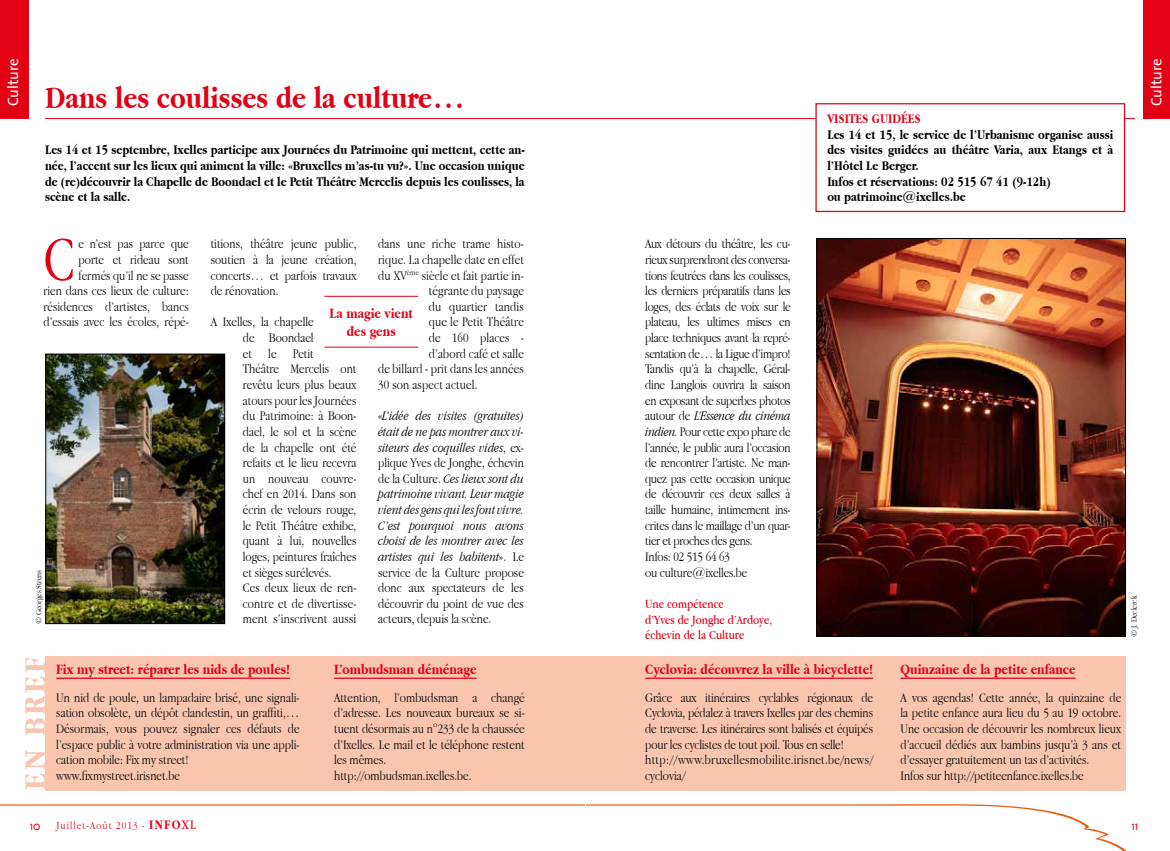
<style>
.page{position:relative;width:1170px;height:851px;background:#fff}
.page>*{position:absolute;margin:0;border:0;box-sizing:border-box;transform-origin:0 0}
.t1{font:300 63.38px "Apple Garamond";color:#e20015}
.t2{font:700 32.5px "Apple Garamond";color:#e20015}
.t3{font:700 31.5px "Apple Garamond";color:#f9c5af;scale:1.11 1}
.t4{font:700 15px/18px "Apple Garamond";color:#e20015;text-align:center}
.t5{font:15px "The Sans";color:#fff}
.t6{font:300 13.75px/15.6px "Apple Garamond";color:#000}
.t7{font:300 13.75px/15.6px "Apple Garamond";letter-spacing:-.02em;color:#000}
.t8{font:700 13.75px/15.6px "Apple Garamond";color:#000;text-align:justify}
.t9{font:italic 300 13.75px/15.6px "Apple Garamond";color:#000;text-align:justify}
.t10{font:700 13.75px "Apple Garamond";color:#e20015}
.t11{font:13.12px/15.6px "Apple Garamond";color:#e20015}
.t12{font:300 11.25px "Apple Garamond";letter-spacing:.1em;color:#e20015}
.t13{font:11.25px "Perspective Sans";color:#e20015}
.t14{font:300 8.75px "Apple Garamond";color:#000}
.s1{font-style:normal}
.s2{font-style:italic}
.s3{font-weight:700;font-size:13.75px}
.s4{font-weight:400;font-size:13.75px}
</style>
<div class="page">
<svg style="left:0;top:804px;width:1126px;height:46px"></svg>
<hr style="left:45px;top:118px;width:1089px;height:1px;background:#e20015">
<div style="left:0;top:0;width:29px;height:118px;background:#e20015"></div>
<hr style="left:324px;top:296px;width:94px;height:1px;background:#e20015">
<hr style="left:324px;top:347px;width:94px;height:1px;background:#e20015">
<img style="left:818px;top:240px;width:305px;height:394px">
<div style="left:816px;top:238px;width:309px;height:398px;border:1px solid #000"></div>
<img style="left:47px;top:355px;width:176px;height:267px">
<div style="left:45px;top:353px;width:180px;height:271px;border:1px solid #000"></div>
<div style="left:1143px;top:0;width:26px;height:118px;background:#e20015"></div>
<div style="left:45px;top:656px;width:1080px;height:135px;background:#f9c5af"></div>
<hr style="left:56px;top:677px;width:234px;height:1px;background:#e20015">
<hr style="left:334px;top:677px;width:142px;height:1px;background:#e20015">
<hr style="left:645px;top:677px;width:228px;height:1px;background:#e20015">
<div style="left:816px;top:104px;width:308px;height:107px;background:#fff"></div>
<div style="left:815px;top:103px;width:309px;height:109px;border:1px solid #e20015"></div>
<hr style="left:900px;top:677px;width:175px;height:1px;background:#e20015">
<p class="t5" style="left:0;top:106px;width:50px;rotate:-90deg">Culture</p>
<h2 class="t2" style="left:45px;top:79px;width:421px">Dans les coulisses de la culture…</h2>
<p class="t8" style="left:45px;top:142px;width:481px">Les 14 et 15 septembre, Ixelles participe aux Journées du Patrimoine qui mettent, cette an&shy;née, l’accent sur les lieux qui animent la ville: «Bruxelles m’as-tu vu?». Une occasion unique de (re)découvrir la Chapelle de Boondael et le Petit Théâtre Mercelis depuis les coulisses, la scène et la salle.</p>
<p class="t10" style="left:827px;top:111px;width:14px">Visites</p>
<p class="t10" style="left:871px;top:111px;width:9px">guid</p>
<p class="t10" style="left:901px;top:111px;width:14px">ées</p>
<p class="t8" style="left:827px;top:127px;width:287px;text-align:left">Les 14 et 15, le service de l’Urbanisme organise aussi des visites guidées au théâtre Varia, aux Etangs et à l’Hôtel Le Berger.<br>Infos et réservations: 02 515 67 41 (9-12h)<br>ou patrimoine@ixelles.be</p>
<p class="t5" style="left:1143px;top:106px;width:50px;rotate:-90deg">Culture</p>
<h1 class="t1" style="left:43px;top:222px;width:33px">C</h1>
<p class="t6" style="left:43px;top:236px;width:147px;text-align:right">e n’est pas parce que<br>porte et rideau sont fermés qu’il ne se passe<br>rien dans ces lieux de culture: résidences d’artistes, bancs d’essais avec les écoles, répé-</p>
<p class="t14" style="left:34px;top:624px;width:55px;rotate:-90deg">© Georges Strens</p>
<p class="t6" style="left:211px;top:236px;width:147px;text-align:justify">titions, théâtre jeune public, soutien à la jeune création, concerts… et parfois travaux de rénovation.</p>
<p class="t6" style="left:243px;top:314px;width:115px;text-indent:-32px">A Ixelles, la chapelle<br>de Boondael<br>et le Petit<br>Théâtre Mercelis ont revêtu leurs plus beaux atours pour les Journées du Patrimoine: à Boon&shy;dael, le sol et la scène de la chapelle ont été refaits et le lieu recevra un nouveau couvre&shy;chef en 2014. Dans son écrin de velours rouge, le Petit Théâtre exhibe, quant à lui, nouvelles loges, peintures fraîches et sièges surélevés.<br>Ces deux lieux de ren&shy;contre et de divertisse&shy;ment s’inscrivent aussi</p>
<p class="t6" style="left:378px;top:236px;width:147px">dans une riche trame histo-</p>
<p class="t6" style="left:378px;top:251px;width:147px">rique. La chapelle date en effet</p>
<p class="t6" style="left:378px;top:267px;width:147px">du XV<sup>ème</sup> siècle et fait partie in-</p>
<p class="t6" style="left:429px;top:283px;width:96px">tégrante du paysage</p>
<p class="t6" style="left:429px;top:298px;width:96px">du quartier tandis</p>
<p class="t6" style="left:429px;top:314px;width:96px">que le Petit Théâtre</p>
<p class="t6" style="left:429px;top:329px;width:96px">de 160 places -</p>
<p class="t6" style="left:429px;top:345px;width:96px">d’abord café et salle</p>
<p class="t6" style="left:378px;top:361px;width:147px">de billard - prit dans les années</p>
<p class="t6" style="left:378px;top:376px;width:101px">30 son aspect actuel.</p>
<p class="t9" style="left:378px;top:408px;width:147px"><span class="s1">«</span>L’idée des visites (gratuites) était de ne pas montrer aux vi&shy;siteurs des coquilles vides<span class="s1">, ex&shy;plique Yves de Jonghe, échevin de la Culture.</span> Ces lieux sont du patrimoine vivant. Leur magie vient des gens qui les font vivre.<br>C’est pourquoi nous avons choisi de les montrer avec les artistes qui les habitent<span class="s1">». Le service de la Culture propose donc aux spectateurs de les découvrir du point de vue des acteurs, depuis la scène.</span></p>
<p class="t4" style="left:329px;top:304px;width:85px">La magie vient des gens</p>
<h3 class="t3" style="left:17px;top:790px;width:120px;rotate:-90deg">En bref</h3>
<p class="t4" style="left:56px;top:660px;width:235px">Fix my street: réparer les nids de poules!</p>
<p class="t6" style="left:56px;top:689px;width:245px">Un nid de poule, un lampadaire brisé, une signali&shy;sation obsolète, un dépôt clandestin, un graffiti,… Désormais, vous pouvez signaler ces défauts de l’espace public à votre administration via une appli&shy;cation mobile: Fix my street! www.fixmystreet.irisnet.be</p>
<p class="t4" style="left:334px;top:660px;width:144px">L’ombudsman déménage</p>
<p class="t6" style="left:334px;top:689px;width:192px">Attention, l’ombudsman a changé d’adresse. Les nouveaux bureaux se si&shy;tuent désormais au n°233 de la chaussée d’Ixelles. Le mail et le téléphone restent les mêmes. http://ombudsman.ixelles.be.</p>
<p class="t7" style="left:645px;top:236px;width:147px">Aux détours du théâtre, les cu&shy;rieux surprendront des conversa&shy;tions feutrées dans les coulisses, les derniers préparatifs dans les loges, des éclats de voix sur le plateau, les ultimes mises en place techniques avant la repré&shy;sentation de… la Ligue d’impro!<br>Tandis qu’à la chapelle, Géral&shy;dine Langlois ouvrira la saison en exposant de superbes photos autour de <span class="s2">L’Essence du cinéma indien.</span> Pour cette expo phare de l’année, le public aura l’occasion de rencontrer l’artiste. Ne man&shy;quez pas cette occasion unique de découvrir ces deux salles à taille humaine, intimement ins&shy;crites dans le maillage d’un quar&shy;tier et proches des gens.<br>Infos: 02 515 64 63<br>ou culture@ixelles.be</p>
<p class="t11" style="left:645px;top:595px;width:128px">Une compétence<br>d’Yves de Jonghe d’Ardoye, échevin de la Culture</p>
<p class="t4" style="left:645px;top:660px;width:229px">Cyclovia: découvrez la ville à bicyclette!</p>
<p class="t6" style="left:645px;top:689px;width:229px">Grâce aux itinéraires cyclables régionaux de Cyclovia, pédalez à travers Ixelles par des chemins de traverse. Les itinéraires sont balisés et équipés pour les cyclistes de tout poil. Tous en selle! http://www.bruxellesmobilite.irisnet.be/news/ cyclovia/</p>
<p class="t14" style="left:1128px;top:637px;width:43px;rotate:-90deg">© J. Declerck</p>
<p class="t4" style="left:900px;top:660px;width:176px">Quinzaine de la petite enfance</p>
<p class="t6" style="left:900px;top:689px;width:222px">A vos agendas! Cette année, la quinzaine de la petite enfance aura lieu du 5 au 19 octobre.<br>Une occasion de découvrir les nombreux lieux d’accueil dédiés aux bambins jusqu’à 3 ans et d’essayer gratuitement un tas d’activités.<br>Infos sur http://petiteenfance.ixelles.be</p>
<p class="t13" style="left:30px;top:819px;width:12px">10</p>
<p class="t12" style="left:56px;top:819px;width:141px">Juillet-Août 2013 - <span class="s3">INFO</span><span class="s4">XL</span></p>
<p class="t13" style="left:1131px;top:819px;width:8px">11</p>
</div>
